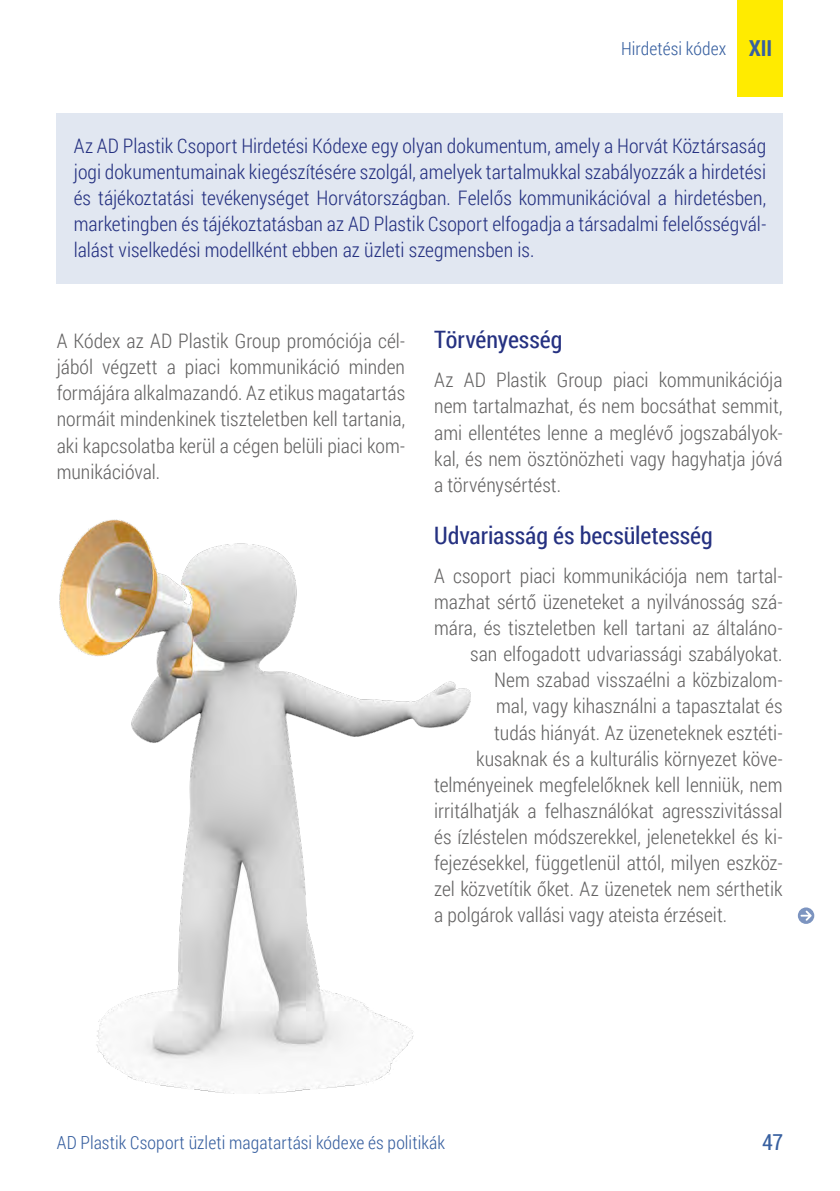
<style>
.page{position:relative;width:840px;height:1191px;background:#fff}
.page>*{position:absolute;margin:0;border:0;box-sizing:border-box;transform-origin:0 0}
.Subhead{font:24px "Roboto Condensed";color:#253181}
.t1{font:700 22px "Roboto Condensed";color:#3860a0}
.t2{font:22px "Roboto Condensed";color:#3860a0}
.Body{font:300 20px/26px "Roboto Condensed";color:#646363;text-align:justify}
.Body-2{font:300 20px/26px "Roboto Condensed";color:#253181;text-align:justify}
.t3{font:300 18px "Roboto Condensed";letter-spacing:.005em;color:#3860a0}
</style>
<div class="page">
<div style="left:737px;top:0;width:45px;height:97px;background:#ffeb00"></div>
<div style="left:57px;top:113px;width:725px;height:171px;background:#e1e7f1"></div>
<svg style="left:797px;top:907px;width:16px;height:17px"></svg>
<svg style="left:800px;top:910px;width:11px;height:10px"></svg>
<img style="left:60px;top:519px;width:410px;height:575px">
<p class="t3" style="left:620px;top:36px;width:107px">Hirdetési kódex</p>
<p class="t1" style="left:748px;top:33px;width:25px">XII</p>
<p class="Body-2" style="left:74px;top:132px;width:693px">Az AD Plastik Csoport Hirdetési Kódexe egy olyan dokumentum, amely a Horvát Köztársaság jogi dokumentumainak kiegészítésére szolgál, amelyek tartalmukkal szabályozzák a hirdetési és tájékoztatási tevékenységet Horvátországban. Felelős kommunikációval a hirdetésben, marketingben és tájékoztatásban az AD Plastik Csoport elfogadja a társadalmi felelősségvál&shy;lalást viselkedési modellként ebben az üzleti szegmensben is.</p>
<p class="Body" style="left:57px;top:327px;width:350px">A Kódex az AD Plastik Group promóciója cél&shy;jából végzett a piaci kommunikáció minden formájára alkalmazandó. Az etikus magatartás normáit mindenkinek tiszteletben kell tartania, aki kapcsolatba kerül a cégen belüli piaci kom&shy;munikációval.</p>
<p class="Subhead" style="left:434px;top:323px;width:130px">Törvényesség</p>
<p class="Body" style="left:434px;top:366px;width:350px">Az AD Plastik Group piaci kommunikációja nem tartalmazhat, és nem bocsáthat semmit, ami ellentétes lenne a meglévő jogszabályok&shy;kal, és nem ösztönözheti vagy hagyhatja jóvá a törvénysértést.</p>
<p class="Subhead" style="left:434px;top:518px;width:280px">Udvariasság és becsületesség</p>
<p class="Body" style="left:434px;top:562px;width:350px">A csoport piaci kommunikációja nem tartal-</p>
<p class="Body" style="left:434px;top:588px;width:350px">mazhat sértő üzeneteket a nyilvánosság szá-</p>
<p class="Body" style="left:434px;top:614px;width:350px">mára, és tiszteletben kell tartani az általáno-</p>
<p class="Body" style="left:470px;top:640px;width:314px">san elfogadott udvariassági szabályokat.</p>
<p class="Body" style="left:494px;top:666px;width:290px">Nem szabad visszaélni a közbizalom-</p>
<p class="Body" style="left:496px;top:692px;width:288px">mal, vagy kihasználni a tapasztalat és</p>
<p class="Body" style="left:494px;top:719px;width:290px">tudás hiányát. Az üzeneteknek esztéti-</p>
<p class="Body" style="left:476px;top:745px;width:308px">kusaknak és a kulturális környezet köve-</p>
<p class="Body" style="left:434px;top:771px;width:350px">telményeinek megfelelőknek kell lenniük, nem</p>
<p class="Body" style="left:434px;top:797px;width:349px">irritálhatják a felhasználókat agresszivitással</p>
<p class="Body" style="left:434px;top:823px;width:350px">és ízléstelen módszerekkel, jelenetekkel és ki-</p>
<p class="Body" style="left:434px;top:849px;width:350px">fejezésekkel, függetlenül attól, milyen eszköz-</p>
<p class="Body" style="left:434px;top:875px;width:350px">zel közvetítik őket. Az üzenetek nem sérthetik</p>
<p class="Body" style="left:434px;top:901px;width:294px">a polgárok vallási vagy ateista érzéseit.</p>
<p class="t3" style="left:57px;top:1130px;width:389px">AD Plastik Csoport üzleti magatartási kódexe és politikák</p>
<p class="t2" style="left:761px;top:1127px;width:22px">47</p>
</div>
